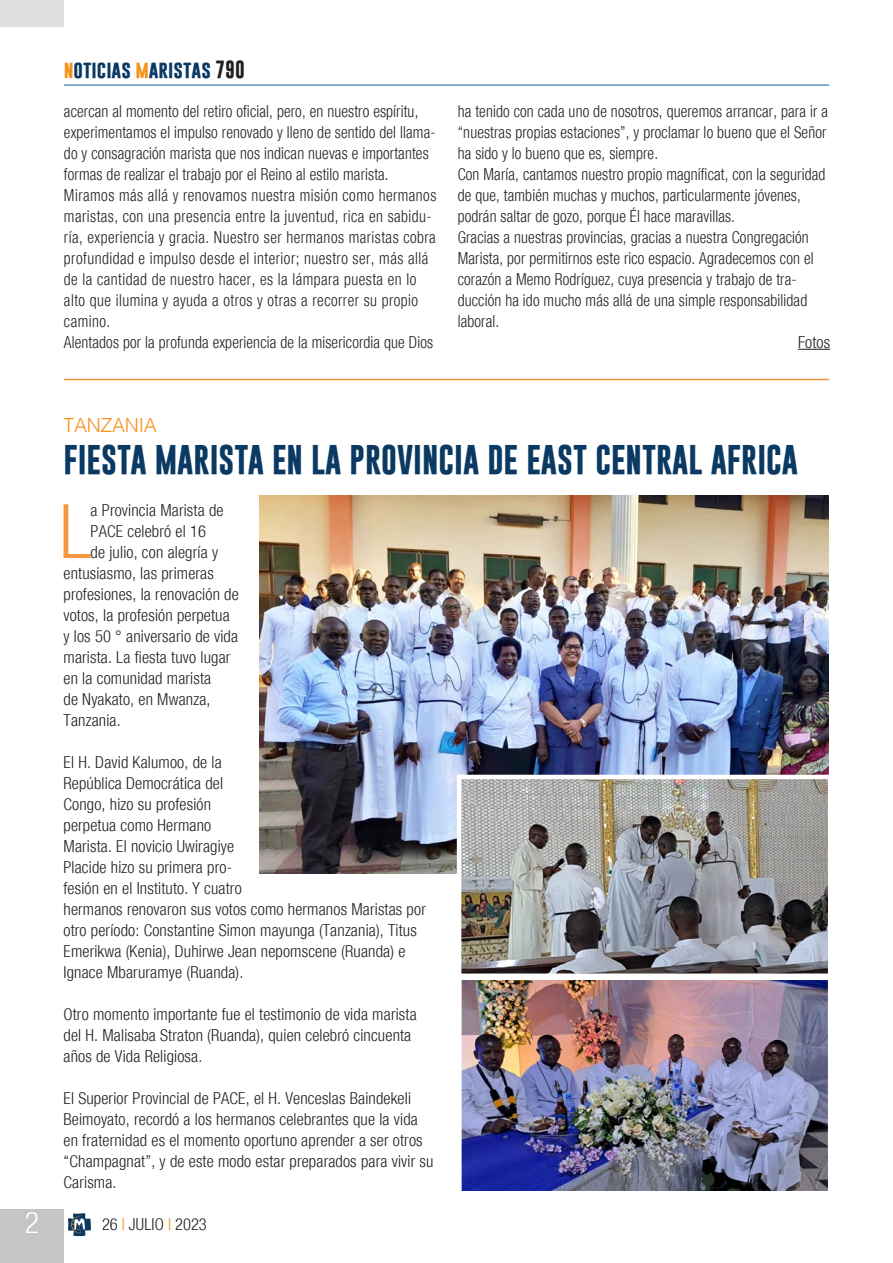
<style>
.page{position:relative;width:893px;height:1263px;background:#fff}
.page>*{position:absolute;margin:0;border:0;box-sizing:border-box;transform-origin:0 0}
.Testo_normal{font:300 condensed 75.3px "Helvetica Neue";color:#f79641}
.Titolo{font:700 30px "Gobold";color:#0a3963}
.t1{font:300 condensed 30px "Helvetica Neue";color:#fff}
.sommario{font:300 19.5px "Helvetica";letter-spacing:-.015em;color:#f7931d}
.t2{font:700 18px "Gobold";color:#0a3963}
.Testo_normal-2{font:300 condensed 16.5px/21px "Helvetica Neue";letter-spacing:.01em;color:#231f20}
.Testo_normal-3{font:300 condensed 16.5px/21px "Helvetica Neue";letter-spacing:.01em;color:#231f20;scale:.94 1}
.Testo_normal-4{font:300 condensed 16.5px/21px "Helvetica Neue";letter-spacing:.03em;color:#231f20;scale:.94 1}
.s1{color:#f7931d}
.s2{color:#231f20}
</style>
<div class="page">
<div style="left:0;top:1209px;width:64px;height:54px;background:#c4c5c4"></div>
<hr style="left:64px;top:85px;width:765px;height:1px;background:#175d9e">
<svg style="left:68px;top:1213px;width:23px;height:23px"></svg>
<div style="left:0;top:0;width:64px;height:27px;background:#dddede"></div>
<img style="left:259px;top:495px;width:570px;height:378px">
<img style="left:462px;top:780px;width:365px;height:193px">
<div style="left:457px;top:775px;width:375px;height:203px;border:4px solid #fff"></div>
<img style="left:462px;top:980px;width:365px;height:210px">
<hr style="left:64px;top:379px;width:765px;height:1px;background:#f79641">
<hr style="left:798px;top:349px;width:32px;height:1px;background:#231f20">
<p class="t2" style="left:64px;top:57px;width:182px"><span class="s1">n</span>oticias <span class="s1">m</span>aristas <span class="s2">790</span></p>
<p class="Testo_normal-3" style="left:64px;top:101px;width:397px">acercan al momento del retiro oficial, pero, en nuestro espíritu, experimentamos el impulso renovado y lleno de sentido del llama&shy;do y consagración marista que nos indican nuevas e importantes formas de realizar el trabajo por el Reino al estilo marista.</p>
<p class="Testo_normal-4" style="left:64px;top:185px;width:398px">Miramos más allá y renovamos nuestra misión como hermanos maristas, con una presencia entre la juventud, rica en sabidu&shy;ría, experiencia y gracia. Nuestro ser hermanos maristas cobra profundidad e impulso desde el interior; nuestro ser, más allá de la cantidad de nuestro hacer, es la lámpara puesta en lo alto que ilumina y ayuda a otros y otras a recorrer su propio camino.</p>
<p class="Testo_normal-3" style="left:64px;top:332px;width:394px">Alentados por la profunda experiencia de la misericordia que Dios</p>
<p class="Testo_normal-3" style="left:458px;top:101px;width:395px;text-align:justify">ha tenido con cada uno de nosotros, queremos arrancar, para ir a “nuestras propias estaciones”, y proclamar lo bueno que el Señor ha sido y lo bueno que es, siempre.</p>
<p class="Testo_normal-3" style="left:458px;top:164px;width:393px">Con María, cantamos nuestro propio magníficat, con la seguridad de que, también muchas y muchos, particularmente jóvenes, podrán saltar de gozo, porque Él hace maravillas.</p>
<p class="Testo_normal-3" style="left:458px;top:227px;width:380px">Gracias a nuestras provincias, gracias a nuestra Congregación Marista, por permitirnos este rico espacio. Agradecemos con el corazón a Memo Rodríguez, cuya presencia y trabajo de tra&shy;ducción ha ido mucho más allá de una simple responsabilidad laboral.</p>
<p class="Testo_normal-2" style="left:798px;top:332px;width:34px">Fotos</p>
<h2 class="t1" style="left:25px;top:1205px;width:16px">2</h2>
<p class="sommario" style="left:64px;top:408px;width:95px">TANZANIA</p>
<p class="Titolo" style="left:64px;top:440px;width:736px">FIESTA MARISTA EN LA PROVINCIA DE EAST CENTRAL AFRICA</p>
<p class="Testo_normal" style="left:59px;top:488px;width:34px">L</p>
<p class="Testo_normal-2" style="left:91px;top:500px;width:134px">a Provincia Marista de</p>
<p class="Testo_normal-2" style="left:91px;top:521px;width:117px">PACE celebró el 16</p>
<p class="Testo_normal-2" style="left:91px;top:542px;width:129px">de julio, con alegría y</p>
<p class="Testo_normal-2" style="left:64px;top:563px;width:152px">entusiasmo, las primeras</p>
<p class="Testo_normal-2" style="left:64px;top:584px;width:177px">profesiones, la renovación de</p>
<p class="Testo_normal-2" style="left:64px;top:605px;width:168px">votos, la profesión perpetua</p>
<p class="Testo_normal-2" style="left:64px;top:626px;width:176px">y los 50 ° aniversario de vida</p>
<p class="Testo_normal-2" style="left:64px;top:647px;width:168px">marista. La fiesta tuvo lugar</p>
<p class="Testo_normal-2" style="left:64px;top:668px;width:149px">en la comunidad marista</p>
<p class="Testo_normal-2" style="left:64px;top:689px;width:148px">de Nyakato, en Mwanza,</p>
<p class="Testo_normal-2" style="left:64px;top:710px;width:59px">Tanzania.</p>
<p class="Testo_normal-2" style="left:64px;top:752px;width:364px">El H. David Kalumoo, de la<br>República Democrática del<br>Congo, hizo su profesión<br>perpetua como Hermano<br>Marista. El novicio Uwiragiye<br>Placide hizo su primera pro-<br>fesión en el Instituto. Y cuatro<br>hermanos renovaron sus votos como hermanos Maristas por otro período: Constantine Simon mayunga (Tanzania), Titus Emerikwa (Kenia), Duhirwe Jean nepomscene (Ruanda) e Ignace Mbaruramye (Ruanda).</p>
<p class="Testo_normal-2" style="left:64px;top:1004px;width:355px">Otro momento importante fue el testimonio de vida marista del H. Malisaba Straton (Ruanda), quien celebró cincuenta años de Vida Religiosa.</p>
<p class="Testo_normal-2" style="left:64px;top:1088px;width:371px">El Superior Provincial de PACE, el H. Venceslas Baindekeli Beimoyato, recordó a los hermanos celebrantes que la vida en fraternidad es el momento oportuno aprender a ser otros “Champagnat”, y de este modo estar preparados para vivir su Carisma.</p>
<p class="Testo_normal-2" style="left:102px;top:1214px;width:106px">26 <span class="s1">I</span> JULIO <span class="s1">I</span> 2023</p>
</div>
